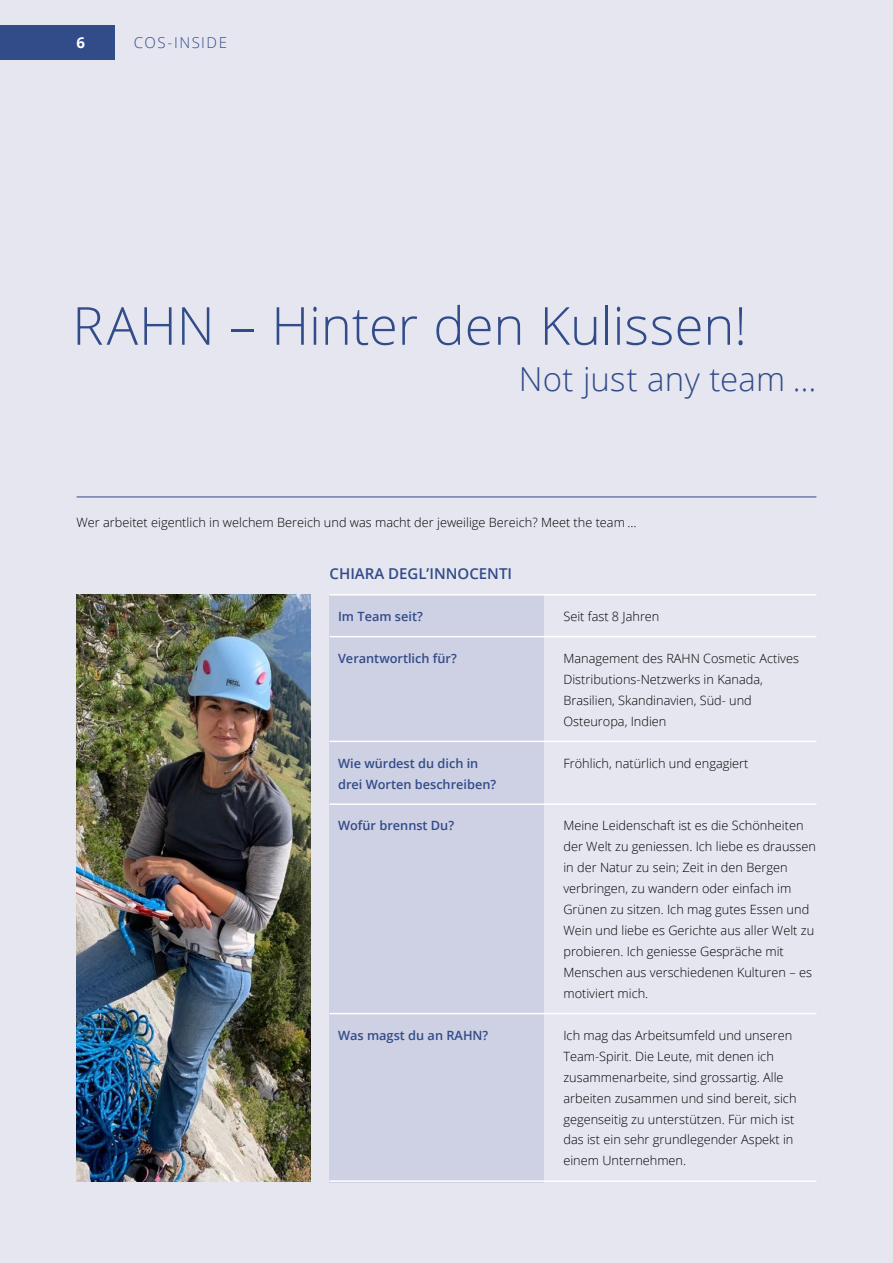
<style>
.page{position:relative;width:893px;height:1263px;background:#e6e6f0}
.page>*{position:absolute;margin:0;border:0;box-sizing:border-box;transform-origin:0 0}
.t1{font:300 52.5px "Open Sans";color:#324c89}
.t2{font:300 33px "Open Sans";letter-spacing:.005em;color:#324c89}
.t3{font:600 15px "Open Sans";color:#324c89}
.t4{font:300 15px "Open Sans";letter-spacing:.1em;color:#324c89}
.t5{font:700 15px "Open Sans";color:#fff}
.t6{font:300 12.75px/21px "Open Sans";color:#000}
.t7{font:600 12.75px "Open Sans";color:#324c89}
</style>
<div class="page">
<div style="left:0;top:26px;width:115px;height:34px;background:#324c89"></div>
<hr style="left:77px;top:497px;width:739px;height:1px;background:#324c89">
<div style="left:330px;top:595px;width:214px;height:587px;background:#ced0e3"></div>
<hr style="left:330px;top:594px;width:486px;height:1px;background:#fff">
<hr style="left:330px;top:636px;width:486px;height:1px;background:#fff">
<hr style="left:330px;top:741px;width:486px;height:1px;background:#fff">
<hr style="left:330px;top:803px;width:486px;height:2px;background:#fff">
<hr style="left:330px;top:1013px;width:486px;height:1px;background:#fff">
<hr style="left:330px;top:1180px;width:486px;height:2px;background:#fff">
<img style="left:77px;top:594px;width:233px;height:588px">
<p class="t5" style="left:77px;top:32px;width:10px">6</p>
<p class="t4" style="left:134px;top:32px;width:95px">COS-INSIDE</p>
<h1 class="t1" style="left:72px;top:290px;width:676px">RAHN – Hinter den Kulissen!</h1>
<h2 class="t2" style="left:519px;top:357px;width:299px">Not just any team …</h2>
<p class="t6" style="left:77px;top:512px;width:562px">Wer arbeitet eigentlich in welchem Bereich und was macht der jeweilige Bereich? Meet the team …</p>
<p class="t3" style="left:330px;top:563px;width:184px">CHIARA DEGLʼINNOCENTI</p>
<p class="t7" style="left:338px;top:608px;width:86px">Im Team seit?</p>
<p class="t6" style="left:563px;top:605px;width:98px">Seit fast 8 Jahren</p>
<p class="t7" style="left:338px;top:649px;width:120px">Verantwortlich für?</p>
<p class="t6" style="left:563px;top:647px;width:237px">Management des RAHN Cosmetic Actives<br>Distributions-Netzwerks in Kanada,<br>Brasilien, Skandinavien, Süd- und<br>Osteuropa, Indien</p>
<p class="t7" style="left:338px;top:754px;width:142px">Wie würdest du dich in</p>
<p class="t6" style="left:563px;top:752px;width:187px">Fröhlich, natürlich und engagiert</p>
<p class="t7" style="left:338px;top:775px;width:160px">drei Worten beschreiben?</p>
<p class="t7" style="left:338px;top:817px;width:118px">Wofür brennst Du?</p>
<p class="t6" style="left:563px;top:815px;width:254px">Meine Leidenschaft ist es die Schönheiten der Welt zu geniessen. Ich liebe es draussen in der Natur zu sein; Zeit in den Bergen verbringen, zu wandern oder einfach im Grünen zu sitzen. Ich mag gutes Essen und Wein und liebe es Gerichte aus aller Welt zu probieren. Ich geniesse Gespräche mit Menschen aus verschiedenen Kulturen – es motiviert mich.</p>
<p class="t7" style="left:338px;top:1026px;width:152px">Was magst du an RAHN?</p>
<p class="t6" style="left:563px;top:1024px;width:235px">Ich mag das Arbeitsumfeld und unseren Team-Spirit. Die Leute, mit denen ich zusammenarbeite, sind grossartig. Alle arbeiten zusammen und sind bereit, sich gegenseitig zu unterstützen. Für mich ist das ist ein sehr grundlegender Aspekt in einem Unternehmen.</p>
</div>
